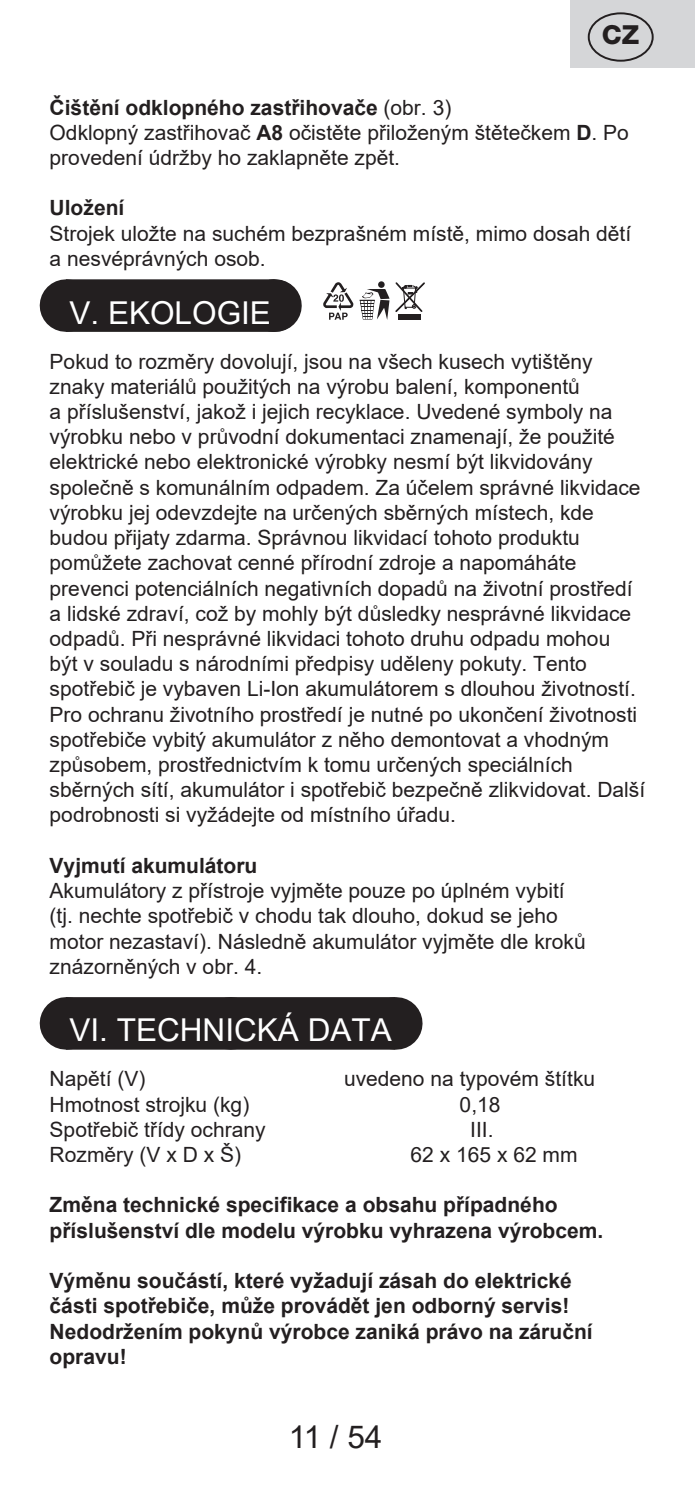
<style>
.page{position:relative;width:695px;height:1489px;background:#fff}
.page>*{position:absolute;margin:0;border:0;box-sizing:border-box;transform-origin:0 0}
.Grafický_nadpis_ETA{font:31.5px "Arial";color:#fff}
.t1{font:31.5px "Arial";color:#231f20}
.t2{font:800 26.25px "Helvetica Neue OT";color:#231f20}
.Normální{font:21px/25.2px "Arial";color:#231f20}
.Normální-2{font:700 21px/25.2px "Arial";color:#231f20}
.s1{font-weight:400}
.s2{font-weight:700}
</style>
<div class="page">
<div style="left:569px;top:0;width:125px;height:67px;background:#d5d6d8"></div>
<div style="left:587px;top:12px;width:66px;height:50px;border:2px solid #231f20;border-radius:50%"></div>
<div style="left:66px;top:279px;width:208px;height:53px;background:#231f20"></div>
<svg style="left:170px;top:279px;width:104px;height:53px"></svg>
<hr style="left:274px;top:279px;width:1px;height:53px;background:#231f20">
<div style="left:66px;top:997px;width:329px;height:52px;background:#231f20"></div>
<svg style="left:233px;top:997px;width:80px;height:1px"></svg>
<hr style="left:395px;top:997px;width:1px;height:52px;background:#231f20">
<svg style="left:323px;top:282px;width:30px;height:38px"></svg>
<svg style="left:339px;top:294px;width:5px;height:8px"></svg>
<svg style="left:359px;top:281px;width:66px;height:39px"></svg>
<p class="t2" style="left:602px;top:19px;width:39px">CZ</p>
<p class="Normální-2" style="left:50px;top:95px;width:403px">Čištění odklopného zastřihovače <span class="s1">(obr. 3)</span></p>
<p class="Normální" style="left:50px;top:120px;width:580px">Odklopný zastřihovač <span class="s2">A8</span> očistěte přiloženým štětečkem <span class="s2">D</span>. Po provedení údržby ho zaklapněte zpět.</p>
<p class="Normální-2" style="left:50px;top:196px;width:76px">Uložení</p>
<p class="Normální" style="left:50px;top:220px;width:583px">Strojek uložte na suchém bezprašném místě, mimo dosah dětí a nesvéprávných osob.</p>
<p class="Grafický_nadpis_ETA" style="left:69px;top:291px;width:203px">V. EKOLOGIE</p>
<p class="Normální" style="left:50px;top:348px;width:597px">Pokud to rozměry dovolují, jsou na všech kusech vytištěny znaky materiálů použitých na výrobu balení, komponentů<br>a příslušenství, jakož i jejich recyklace. Uvedené symboly na výrobku nebo v průvodní dokumentaci znamenají, že použité elektrické nebo elektronické výrobky nesmí být likvidovány společně s komunálním odpadem. Za účelem správné likvidace výrobku jej odevzdejte na určených sběrných místech, kde budou přijaty zdarma. Správnou likvidací tohoto produktu pomůžete zachovat cenné přírodní zdroje a napomáháte prevenci potenciálních negativních dopadů na životní prostředí a lidské zdraví, což by mohly být důsledky nesprávné likvidace odpadů. Při nesprávné likvidaci tohoto druhu odpadu mohou<br>být v souladu s národními předpisy uděleny pokuty. Tento spotřebič je vybaven Li-Ion akumulátorem s dlouhou životností.<br>Pro ochranu životního prostředí je nutné po ukončení životnosti spotřebiče vybitý akumulátor z něho demontovat a vhodným způsobem, prostřednictvím k tomu určených speciálních sběrných sítí, akumulátor i spotřebič bezpečně zlikvidovat. Další podrobnosti si vyžádejte od místního úřadu.</p>
<p class="Normální-2" style="left:50px;top:853px;width:209px">Vyjmutí akumulátoru</p>
<p class="Normální" style="left:50px;top:877px;width:537px">Akumulátory z přístroje vyjměte pouze po úplném vybití (tj. nechte spotřebič v chodu tak dlouho, dokud se jeho motor nezastaví). Následně akumulátor vyjměte dle kroků znázorněných v obr. 4.</p>
<p class="Grafický_nadpis_ETA" style="left:69px;top:1008px;width:324px">VI. TECHNICKÁ DATA</p>
<p class="Normální" style="left:50px;top:1066px;width:97px">Napětí (V)</p>
<p class="Normální" style="left:344px;top:1066px;width:252px">uvedeno na typovém štítku</p>
<p class="Normální" style="left:50px;top:1091px;width:201px">Hmotnost strojku (kg)</p>
<p class="Normální" style="left:459px;top:1091px;width:42px">0,18</p>
<p class="Normální" style="left:50px;top:1116px;width:217px">Spotřebič třídy ochrany</p>
<p class="Normální" style="left:470px;top:1116px;width:25px">III.</p>
<p class="Normální" style="left:50px;top:1141px;width:193px">Rozměry (V x D x Š)</p>
<p class="Normální" style="left:410px;top:1141px;width:168px">62 x 165 x 62 mm</p>
<p class="Normální-2" style="left:50px;top:1192px;width:555px">Změna technické specifikace a obsahu případného příslušenství dle modelu výrobku vyhrazena výrobcem.</p>
<p class="Normální-2" style="left:50px;top:1268px;width:544px">Výměnu součástí, které vyžadují zásah do elektrické části spotřebiče, může provádět jen odborný servis!<br>Nedodržením pokynů výrobce zaniká právo na záruční opravu!</p>
<h1 class="t1" style="left:288px;top:1414px;width:95px">11 / 54</h1>
</div>
